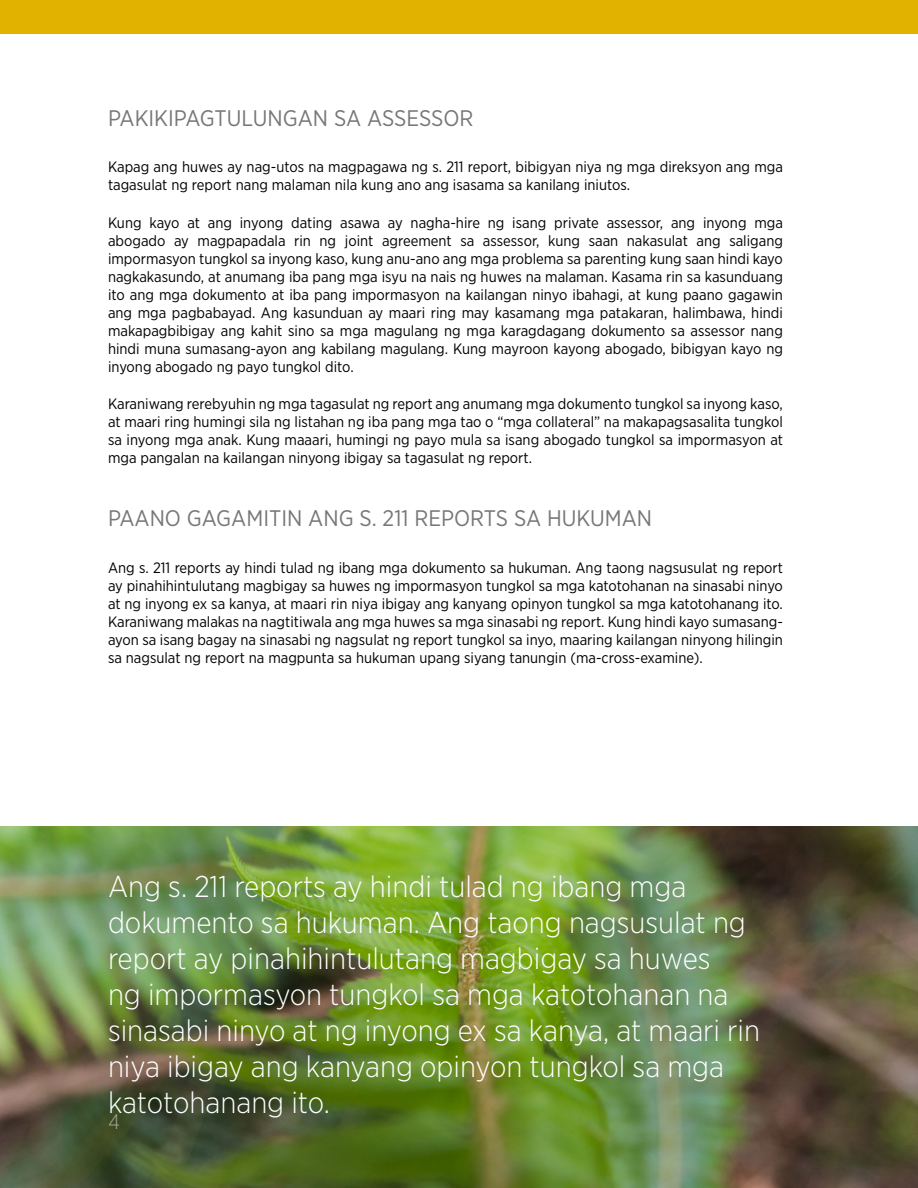
<style>
.page{position:relative;width:918px;height:1188px;background:#fff}
.page>*{position:absolute;margin:0;border:0;box-sizing:border-box;transform-origin:0 0}
.t1{font:300 30px/36px "Gotham Narrow";color:#fff}
.t2{font:22.5px "Gotham Narrow";color:#777}
.t3{font:300 21px "Gotham Narrow";color:#aba599}
.t4{font:15px/18px "Gotham Narrow";color:#000;text-align:justify}
</style>
<div class="page">
<div style="left:0;top:0;width:918px;height:34px;background:#e1b200"></div>
<img style="left:0;top:826px;width:918px;height:362px">
<h2 class="t2" style="left:108px;top:104px;width:367px">PAKIKIPAGTULUNGAN SA ASSESSOR</h2>
<p class="t4" style="left:108px;top:158px;width:676px">Kapag ang huwes ay nag-utos na magpagawa ng s. 211 report, bibigyan niya ng mga direksyon ang mga tagasulat ng report nang malaman nila kung ano ang isasama sa kanilang iniutos.</p>
<p class="t4" style="left:108px;top:213px;width:677px">Kung kayo at ang inyong dating asawa ay nagha-hire ng isang private assessor, ang inyong mga abogado ay magpapadala rin ng joint agreement sa assessor, kung saan nakasulat ang saligang impormasyon tungkol sa inyong kaso, kung anu-ano ang mga problema sa parenting kung saan hindi kayo nagkakasundo, at anumang iba pang mga isyu na nais ng huwes na malaman. Kasama rin sa kasunduang ito ang mga dokumento at iba pang impormasyon na kailangan ninyo ibahagi, at kung paano gagawin ang mga pagbabayad. Ang kasunduan ay maari ring may kasamang mga patakaran, halimbawa, hindi makapagbibigay ang kahit sino sa mga magulang ng mga karagdagang dokumento sa assessor nang hindi muna sumasang-ayon ang kabilang magulang. Kung mayroon kayong abogado, bibigyan kayo ng inyong abogado ng payo tungkol dito.</p>
<p class="t4" style="left:108px;top:395px;width:677px">Karaniwang rerebyuhin ng mga tagasulat ng report ang anumang mga dokumento tungkol sa inyong kaso, at maari ring humingi sila ng listahan ng iba pang mga tao o “mga collateral” na makapagsasalita tungkol sa inyong mga anak. Kung maaari, humingi ng payo mula sa isang abogado tungkol sa impormasyon at mga pangalan na kailangan ninyong ibigay sa tagasulat ng report.</p>
<h2 class="t2" style="left:108px;top:505px;width:546px">PAANO GAGAMITIN ANG S. 211 REPORTS SA HUKUMAN</h2>
<p class="t4" style="left:108px;top:558px;width:677px">Ang s. 211 reports ay hindi tulad ng ibang mga dokumento sa hukuman. Ang taong nagsusulat ng report ay pinahihintulutang magbigay sa huwes ng impormasyon tungkol sa mga katotohanan na sinasabi ninyo at ng inyong ex sa kanya, at maari rin niya ibigay ang kanyang opinyon tungkol sa mga katotohanang ito.<br>Karaniwang malakas na nagtitiwala ang mga huwes sa mga sinasabi ng report. Kung hindi kayo sumasang&shy;ayon sa isang bagay na sinasabi ng nagsulat ng report tungkol sa inyo, maaring kailangan ninyong hilingin sa nagsulat ng report na magpunta sa hukuman upang siyang tanungin (ma-cross-examine).</p>
<p class="t1" style="left:108px;top:868px;width:654px">Ang s. 211 reports ay hindi tulad ng ibang mga dokumento sa hukuman. Ang taong nagsusulat ng report ay pinahihintulutang magbigay sa huwes<br>ng impormasyon tungkol sa mga katotohanan na sinasabi ninyo at ng inyong ex sa kanya, at maari rin niya ibigay ang kanyang opinyon tungkol sa mga katotohanang ito.</p>
<h3 class="t3" style="left:108px;top:1109px;width:13px">4</h3>
</div>
